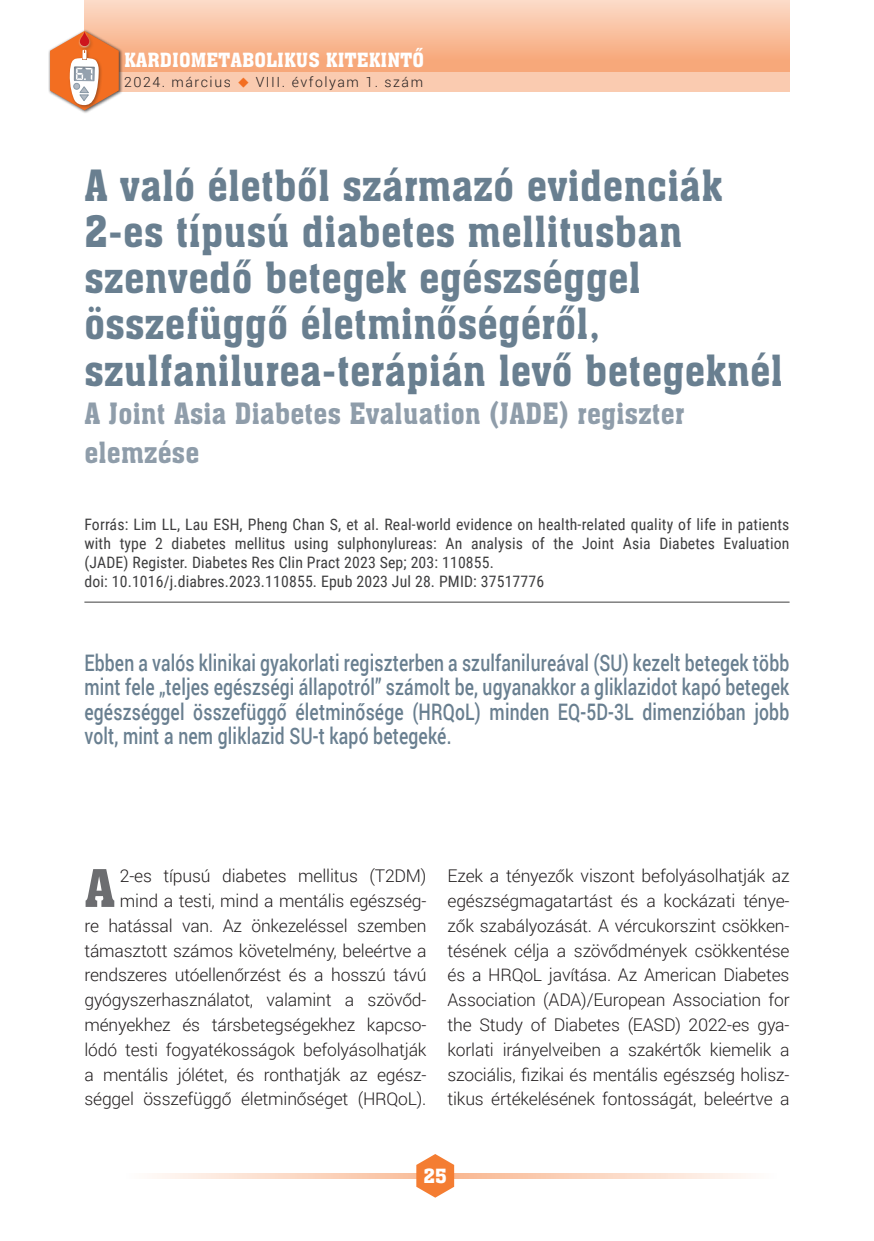
<style>
.page{position:relative;width:874px;height:1241px;background:#fff}
.page>*{position:absolute;margin:0;border:0;box-sizing:border-box;transform-origin:0 0}
.Beliv_KENYÉRSZÖVEG{font:50.93px "Aachen PFL";color:#6c6d70}
.Beliv_CÍM{font:42.35px/46.2px "Aachen PFL";letter-spacing:.01em;color:#697f90;scale:.91 1}
.Beliv_CÍM-2{font:28.88px/38.5px "Aachen PFL";letter-spacing:.01em;color:#8f9daa;scale:.91 1}
.Belív_SUMMARY{font:500 22.75px/24.5px "Roboto";letter-spacing:.01em;color:#697f90;text-align:justify;scale:.77 1}
.t1{font:19.25px "Aachen PFL";color:#fff}
.Beliv_KENYÉRSZÖVEG-2{font:300 17.5px/24.8px "Roboto";letter-spacing:-.01em;color:#231f20;text-align:right}
.Beliv_FORRÁS{font:15.75px/18.9px "Roboto Condensed";letter-spacing:.01em;color:#3e3e3f}
.t2{font:300 14px "Roboto";letter-spacing:.11em;color:#231f20}
.s1{color:#f36e21}
</style>
<div class="page">
<svg style="left:454px;top:1173px;width:294px;height:5px"></svg>
<svg style="left:154px;top:1173px;width:262px;height:5px"></svg>
<svg style="left:416px;top:1154px;width:38px;height:43px"></svg>
<svg style="left:84px;top:0;width:705px;height:72px;background:#f9be9c"></svg>
<div style="left:84px;top:72px;width:705px;height:20px;background:#facbb0"></div>
<div style="left:48px;top:30px;width:74px;height:84px;background:#231f20;opacity:.75"></div>
<svg style="left:50px;top:31px;width:69px;height:79px"></svg>
<div style="left:73px;top:83px;width:7px;height:7px;border:1px solid #8999a6;border-radius:50%"></div>
<hr style="left:84px;top:601px;width:705px;height:1px;background:#3e3e3f">
<p class="t1" style="left:124px;top:48px;width:301px">KARDIOMETABOLIKUS KITEKINTŐ</p>
<p class="t2" style="left:124px;top:72px;width:300px">2024. március <span class="s1">◆</span> VIII. évfolyam 1. szám</p>
<p class="Beliv_CÍM" style="left:84px;top:161px;width:768px">A való életből származó evidenciák 2-es típusú diabetes mellitusban szenvedő betegek egészséggel összefüggő életminőségéről, szulfanilurea-terápián levő betegeknél</p>
<p class="Beliv_CÍM-2" style="left:84px;top:394px;width:660px">A Joint Asia Diabetes Evaluation (JADE) regiszter elemzése</p>
<p class="Beliv_FORRÁS" style="left:84px;top:514px;width:706px">Forrás: Lim LL, Lau ESH, Pheng Chan S, et al. Real-world evidence on health-related quality of life in patients with type 2 diabetes mellitus using sulphonylureas: An analysis of the Joint Asia Diabetes Evaluation (JADE) Register. Diabetes Res Clin Pract 2023 Sep; 203: 110855.<br>doi: 10.1016/j.diabres.2023.110855. Epub 2023 Jul 28. PMID: 37517776</p>
<p class="Belív_SUMMARY" style="left:84px;top:649px;width:916px">Ebben a valós klinikai gyakorlati regiszterben a szulfanilureával (SU) kezelt betegek több mint fele „teljes egészségi állapotról” számolt be, ugyanakkor a gliklazidot kapó betegek egészséggel összefüggő életminősége (HRQoL) minden EQ-5D-3L dimenzióban jobb volt, mint a nem gliklazid SU-t kapó betegeké.</p>
<p class="Beliv_KENYÉRSZÖVEG-2" style="left:84px;top:862px;width:343px">2-es típusú diabetes mellitus (T2DM) mind a testi, mind a mentális egészség-<br>re hatással van. Az önkezeléssel szemben támasztott számos követelmény, beleértve a rendszeres utóellenőrzést és a hosszú távú gyógyszerhasználatot, valamint a szövőd&shy;ményekhez és társbetegségekhez kapcso&shy;lódó testi fogyatékosságok befolyásolhatják a mentális jólétet, és ronthatják az egész&shy;séggel összefüggő életminőséget (HRQoL).</p>
<p class="Beliv_KENYÉRSZÖVEG-2" style="left:447px;top:862px;width:343px;text-align:justify">Ezek a tényezők viszont befolyásolhatják az egészségmagatartást és a kockázati ténye&shy;zők szabályozását. A vércukorszint csökken&shy;tésének célja a szövődmények csökkentése és a HRQoL javítása. Az American Diabetes Association (ADA)/European Association for the Study of Diabetes (EASD) 2022-es gya&shy;korlati irányelveiben a szakértők kiemelik a szociális, fizikai és mentális egészség holisz&shy;tikus értékelésének fontosságát, beleértve a</p>
<p class="Beliv_KENYÉRSZÖVEG" style="left:84px;top:856px;width:32px">A</p>
<p class="t1" style="left:423px;top:1163px;width:25px">25</p>
</div>
